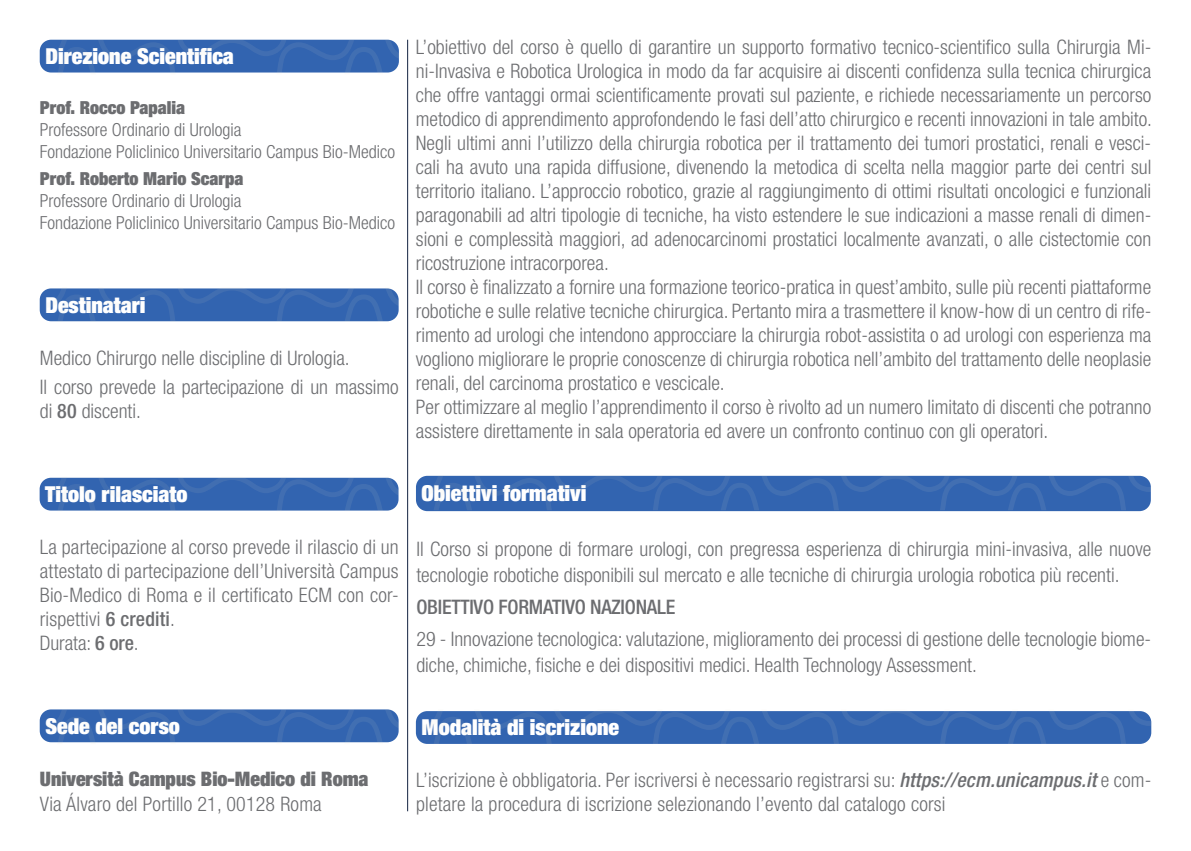
<style>
.page{position:relative;width:1191px;height:851px;background:#fff}
.page>*{position:absolute;margin:0;border:0;box-sizing:border-box;transform-origin:0 0}
.t1{font:900 condensed 22px "Helvetica Neue LT Pro";color:#fff}
.t2{font:300 condensed 20px/24px "Helvetica Neue LT Pro";color:#6c6d70}
.t3{font:900 condensed 20px "Helvetica Neue LT Pro";color:#6c6d70}
.t4{font:500 condensed 20px "Helvetica Neue LT Pro";letter-spacing:-.01em;color:#6c6d70}
.t5{font:300 condensed 18px/22px "Helvetica Neue LT Pro";color:#6c6d70}
.t6{font:900 condensed 18px "Helvetica Neue LT Pro";color:#6c6d70}
.s1{font-weight:500}
.s2{font-weight:500;font-style:italic}
</style>
<div class="page">
<hr style="left:407px;top:40px;width:1px;height:771px;background:#122241">
<div style="left:416px;top:475px;width:734px;height:36px;background:#3264b0;border-radius:11px"></div>
<svg style="left:47px;top:40px;width:352px;height:33px;background:#3868b1"></svg>
<svg style="left:47px;top:288px;width:352px;height:34px;background:#3c6cb3"></svg>
<svg style="left:47px;top:477px;width:352px;height:34px;background:#3d6cb3"></svg>
<svg style="left:47px;top:709px;width:352px;height:34px;background:#3c6cb3"></svg>
<svg style="left:423px;top:711px;width:728px;height:33px;background:#3667b0"></svg>
<svg style="left:423px;top:475px;width:728px;height:35px"></svg>
<p class="t1" style="left:45px;top:42px;width:190px">Direzione Scientifica</p>
<p class="t6" style="left:40px;top:96px;width:147px">Prof. Rocco Papalia</p>
<p class="t5" style="left:40px;top:118px;width:356px">Professore Ordinario di Urologia<br>Fondazione Policlinico Universitario Campus Bio-Medico</p>
<p class="t6" style="left:40px;top:167px;width:205px">Prof. Roberto Mario Scarpa</p>
<p class="t5" style="left:40px;top:189px;width:356px">Professore Ordinario di Urologia<br>Fondazione Policlinico Universitario Campus Bio-Medico</p>
<p class="t1" style="left:45px;top:291px;width:102px">Destinatari</p>
<p class="t2" style="left:40px;top:342px;width:360px;line-height:29.6px">Medico Chirurgo nelle discipline di Urologia.<br>Il corso prevede la partecipazione di un massimo</p>
<p class="t2" style="left:40px;top:399px;width:102px">di <span class="s1">80</span> discenti.</p>
<p class="t1" style="left:45px;top:480px;width:144px">Titolo rilasciato</p>
<p class="t2" style="left:40px;top:534px;width:360px">La partecipazione al corso prevede il rilascio di un attestato di partecipazione dell’Università Campus Bio-Medico di Roma e il certificato ECM con cor&shy;rispettivi <span class="s1">6 crediti</span>.<br>Durata: <span class="s1">6 ore</span>.</p>
<p class="t1" style="left:45px;top:711px;width:136px">Sede del corso</p>
<p class="t3" style="left:40px;top:765px;width:330px">Università Campus Bio-Medico di Roma</p>
<p class="t2" style="left:40px;top:791px;width:283px">Via Álvaro del Portillo 21, 00128 Roma</p>
<p class="t2" style="left:416px;top:35px;width:737px">L’obiettivo del corso è quello di garantire un supporto formativo tecnico-scientifico sulla Chirurgia Mi&shy;ni-Invasiva e Robotica Urologica in modo da far acquisire ai discenti confidenza sulla tecnica chirurgica che offre vantaggi ormai scientificamente provati sul paziente, e richiede necessariamente un percorso metodico di apprendimento approfondendo le fasi dell’atto chirurgico e recenti innovazioni in tale ambito.<br>Negli ultimi anni l’utilizzo della chirurgia robotica per il trattamento dei tumori prostatici, renali e vesci&shy;cali ha avuto una rapida diffusione, divenendo la metodica di scelta nella maggior parte dei centri sul territorio italiano. L’approccio robotico, grazie al raggiungimento di ottimi risultati oncologici e funzionali paragonabili ad altri tipologie di tecniche, ha visto estendere le sue indicazioni a masse renali di dimen&shy;sioni e complessità maggiori, ad adenocarcinomi prostatici localmente avanzati, o alle cistectomie con ricostruzione intracorporea.<br>Il corso è finalizzato a fornire una formazione teorico-pratica in quest’ambito, sulle più recenti piattaforme robotiche e sulle relative tecniche chirurgica. Pertanto mira a trasmettere il know-how di un centro di rife&shy;rimento ad urologi che intendono approcciare la chirurgia robot-assistita o ad urologi con esperienza ma vogliono migliorare le proprie conoscenze di chirurgia robotica nell’ambito del trattamento delle neoplasie renali, del carcinoma prostatico e vescicale.<br>Per ottimizzare al meglio l’apprendimento il corso è rivolto ad un numero limitato di discenti che potranno assistere direttamente in sala operatoria ed avere un confronto continuo con gli operatori.</p>
<p class="t1" style="left:421px;top:479px;width:166px">Obiettivi formativi</p>
<p class="t2" style="left:416px;top:536px;width:736px;line-height:26px">Il Corso si propone di formare urologi, con pregressa esperienza di chirurgia mini-invasiva, alle nuove tecnologie robotiche disponibili sul mercato e alle tecniche di chirurgia urologia robotica più recenti.</p>
<p class="t4" style="left:416px;top:595px;width:260px">OBIETTIVO FORMATIVO NAZIONALE</p>
<p class="t2" style="left:416px;top:625px;width:736px;line-height:26px">29 - Innovazione tecnologica: valutazione, miglioramento dei processi di gestione delle tecnologie biome&shy;diche, chimiche, fisiche e dei dispositivi medici. Health Technology Assessment.</p>
<p class="t1" style="left:421px;top:713px;width:199px">Modalità di iscrizione</p>
<p class="t2" style="left:416px;top:767px;width:736px">L’iscrizione è obbligatoria. Per iscriversi è necessario registrarsi su: <span class="s2">https://ecm.unicampus.it</span> e com&shy;pletare la procedura di iscrizione selezionando l’evento dal catalogo corsi</p>
</div>
